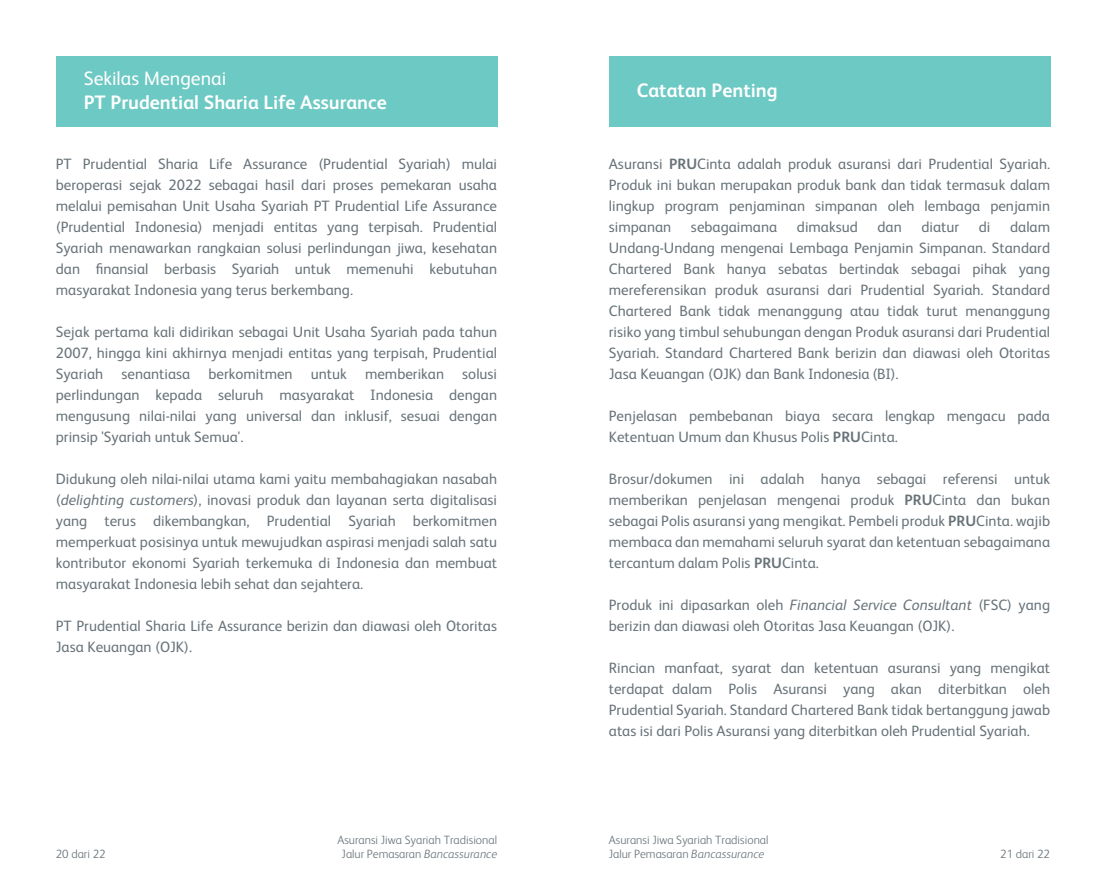
<style>
.page{position:relative;width:1106px;height:893px;background:#fff}
.page>*{position:absolute;margin:0;border:0;box-sizing:border-box;transform-origin:0 0}
.t1{font:700 19.5px "FS Albert Pro";color:#fff}
.t2{font:19.5px "FS Albert Pro";color:#fff}
.t3{font:15px/21px "FS Albert Pro";color:#687379;text-align:justify}
.t4{font:300 12px/14.4px "FS Albert Pro";color:#687379;text-align:center}
.s1{font-style:italic}
.s2{font-weight:700}
</style>
<div class="page">
<div style="left:609px;top:56px;width:441px;height:71px;background:#6dc9c4"></div>
<div style="left:56px;top:56px;width:441px;height:71px;background:#6dc9c4"></div>
<h1 class="t2" style="left:84px;top:65px;width:144px">Sekilas Mengenai</h1>
<h1 class="t1" style="left:84px;top:88px;width:305px">PT Prudential Sharia Life Assurance</h1>
<p class="t3" style="left:56px;top:153px;width:443px">PT Prudential Sharia Life Assurance (Prudential Syariah) mulai beroperasi sejak 2022 sebagai hasil dari proses pemekaran usaha melalui pemisahan Unit Usaha Syariah PT Prudential Life Assurance (Prudential Indonesia) menjadi entitas yang terpisah. Prudential Syariah menawarkan rangkaian solusi perlindungan jiwa, kesehatan dan finansial berbasis Syariah untuk memenuhi kebutuhan masyarakat Indonesia yang terus berkembang.</p>
<p class="t3" style="left:56px;top:321px;width:443px">Sejak pertama kali didirikan sebagai Unit Usaha Syariah pada tahun 2007, hingga kini akhirnya menjadi entitas yang terpisah, Prudential Syariah senantiasa berkomitmen untuk memberikan solusi perlindungan kepada seluruh masyarakat Indonesia dengan mengusung nilai-nilai yang universal dan inklusif, sesuai dengan prinsip 'Syariah untuk Semua'.</p>
<p class="t3" style="left:56px;top:468px;width:443px">Didukung oleh nilai-nilai utama kami yaitu membahagiakan nasabah (<span class="s1">delighting customers</span>), inovasi produk dan layanan serta digitalisasi yang terus dikembangkan, Prudential Syariah berkomitmen memperkuat posisinya untuk mewujudkan aspirasi menjadi salah satu kontributor ekonomi Syariah terkemuka di Indonesia dan membuat masyarakat Indonesia lebih sehat dan sejahtera.</p>
<p class="t3" style="left:56px;top:615px;width:443px">PT Prudential Sharia Life Assurance berizin dan diawasi oleh Otoritas<br>Jasa Keuangan (OJK).</p>
<h1 class="t1" style="left:637px;top:77px;width:142px">Catatan Penting</h1>
<p class="t3" style="left:609px;top:153px;width:443px">Asuransi <span class="s2">PRU</span>Cinta adalah produk asuransi dari Prudential Syariah.<br>Produk ini bukan merupakan produk bank dan tidak termasuk dalam lingkup program penjaminan simpanan oleh lembaga penjamin simpanan</p>
<p class="t3" style="left:609px;top:216px;width:443px;text-indent:401px">dalam Undang-Undang mengenai Lembaga Penjamin Simpanan. Standard Chartered Bank hanya sebatas bertindak sebagai pihak yang mereferensikan produk asuransi dari Prudential Syariah. Standard Chartered Bank tidak menanggung atau tidak turut menanggung risiko yang timbul sehubungan dengan Produk asuransi dari Prudential Syariah. Standard Chartered Bank berizin dan diawasi oleh Otoritas Jasa Keuangan (OJK) dan Bank Indonesia (BI).</p>
<p class="t3" style="left:609px;top:405px;width:443px">Penjelasan pembebanan biaya secara lengkap mengacu pada<br>Ketentuan Umum dan Khusus Polis <span class="s2">PRU</span>Cinta.</p>
<p class="t3" style="left:609px;top:468px;width:443px">Brosur/dokumen ini adalah hanya sebagai referensi untuk memberikan penjelasan mengenai produk <span class="s2">PRU</span>Cinta dan bukan sebagai Polis asuransi yang mengikat. Pembeli produk <span class="s2">PRU</span>Cinta. wajib membaca dan memahami seluruh syarat dan ketentuan sebagaimana tercantum dalam Polis <span class="s2">PRU</span>Cinta.</p>
<p class="t3" style="left:609px;top:594px;width:443px">Produk ini dipasarkan oleh <span class="s1">Financial Service Consultant</span> (FSC) yang berizin dan diawasi oleh Otoritas Jasa Keuangan (OJK).</p>
<p class="t3" style="left:609px;top:657px;width:443px">Rincian manfaat, syarat dan ketentuan asuransi yang mengikat terdapat dalam Polis Asuransi yang akan diterbitkan oleh Prudential Syariah. Standard Chartered Bank tidak bertanggung jawab atas isi dari Polis Asuransi yang diterbitkan oleh Prudential Syariah.</p>
<p class="t3" style="left:691px;top:216px;width:88px">sebagaimana</p>
<p class="t3" style="left:797px;top:216px;width:62px">dimaksud</p>
<p class="t3" style="left:877px;top:216px;width:26px">dan</p>
<p class="t3" style="left:921px;top:216px;width:39px">diatur</p>
<p class="t3" style="left:978px;top:216px;width:13px">di</p>
<p class="t4" style="left:337px;top:831px;width:161px">Asuransi Jiwa Syariah Tradisional<br>Jalur Pemasaran <span class="s1">Bancassurance</span></p>
<p class="t4" style="left:609px;top:831px;width:161px">Asuransi Jiwa Syariah Tradisional</p>
<p class="t4" style="left:56px;top:846px;width:51px">20 dari 22</p>
<p class="t4" style="left:609px;top:846px;width:157px">Jalur Pemasaran <span class="s1">Bancassurance</span></p>
<p class="t4" style="left:1000px;top:846px;width:51px">21 dari 22</p>
</div>
